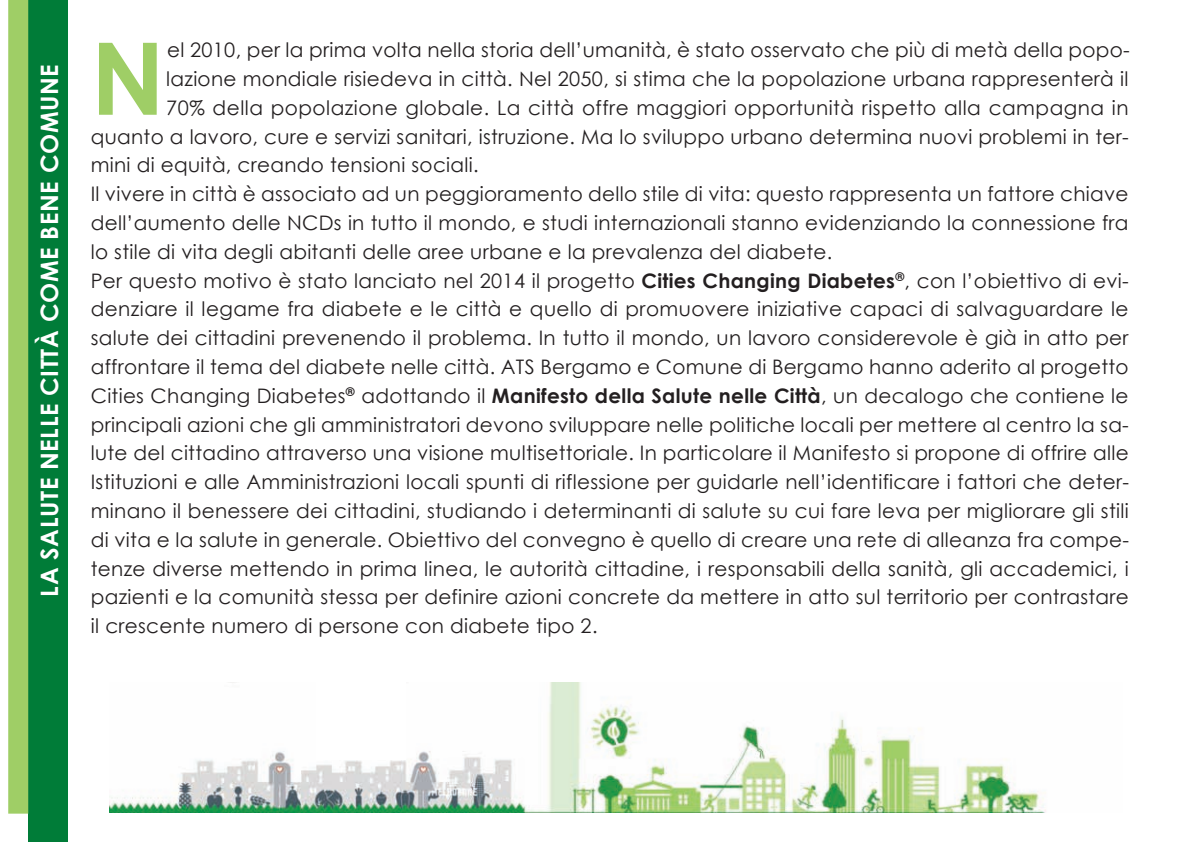
<style>
.page{position:relative;width:1191px;height:842px;background:#fff}
.page>*{position:absolute;margin:0;border:0;box-sizing:border-box;transform-origin:0 0}
.t1{font:700 100.2px "Century Gothic";color:#9fce66}
.t2{font:700 24px "Century Gothic";letter-spacing:.025em;color:#fff}
.t3{font:20px "Century Gothic";letter-spacing:.015em;color:#231f20}
.s1{font-weight:700}
</style>
<div class="page">
<div style="left:28px;top:0;width:40px;height:842px;background:#007c38"></div>
<img style="left:110px;top:682px;width:936px;height:131px">
<div style="left:8px;top:0;width:20px;height:814px;background:#9fce66"></div>
<div style="left:316px;top:664px;width:89px;height:96px;background:#fff"></div>
<p class="t2" style="left:34px;top:596px;width:534px;rotate:-90deg">LA SALUTE NELLE CITTÀ COME BENE COMUNE</p>
<h1 class="t1" style="left:91px;top:14px;width:76px">N</h1>
<p class="t3" style="left:167px;top:37px;width:964px">el 2010, per la prima volta nella storia dell’umanità, è stato osservato che più di metà della popo-</p>
<p class="t3" style="left:166px;top:66px;width:963px">lazione mondiale risiedeva in città. Nel 2050, si stima che la popolazione urbana rappresenterà il</p>
<p class="t3" style="left:166px;top:95px;width:963px">70% della popolazione globale. La città offre maggiori opportunità rispetto alla campagna in</p>
<p class="t3" style="left:91px;top:123px;width:1039px">quanto a lavoro, cure e servizi sanitari, istruzione. Ma lo sviluppo urbano determina nuovi problemi in ter-</p>
<p class="t3" style="left:91px;top:152px;width:389px">mini di equità, creando tensioni sociali.</p>
<p class="t3" style="left:91px;top:181px;width:1039px">Il vivere in città è associato ad un peggioramento dello stile di vita: questo rappresenta un fattore chiave</p>
<p class="t3" style="left:91px;top:210px;width:1039px">dell’aumento delle NCDs in tutto il mondo, e studi internazionali stanno evidenziando la connessione fra</p>
<p class="t3" style="left:91px;top:239px;width:743px">lo stile di vita degli abitanti delle aree urbane e la prevalenza del diabete.</p>
<p class="t3" style="left:91px;top:267px;width:1039px">Per questo motivo è stato lanciato nel 2014 il progetto <span class="s1">Cities Changing Diabetes</span><sup>®</sup>, con l’obiettivo di evi-</p>
<p class="t3" style="left:91px;top:296px;width:1039px">denziare il legame fra diabete e le città e quello di promuovere iniziative capaci di salvaguardare le</p>
<p class="t3" style="left:91px;top:325px;width:1039px">salute dei cittadini prevenendo il problema. In tutto il mondo, un lavoro considerevole è già in atto per</p>
<p class="t3" style="left:91px;top:354px;width:1039px">affrontare il tema del diabete nelle città. ATS Bergamo e Comune di Bergamo hanno aderito al progetto</p>
<p class="t3" style="left:91px;top:383px;width:1039px">Cities Changing Diabetes<sup>®</sup> adottando il <span class="s1">Manifesto della Salute nelle Città</span>, un decalogo che contiene le</p>
<p class="t3" style="left:91px;top:411px;width:1039px">principali azioni che gli amministratori devono sviluppare nelle politiche locali per mettere al centro la sa-</p>
<p class="t3" style="left:91px;top:440px;width:1039px">lute del cittadino attraverso una visione multisettoriale. In particolare il Manifesto si propone di offrire alle</p>
<p class="t3" style="left:91px;top:469px;width:1039px">Istituzioni e alle Amministrazioni locali spunti di riflessione per guidarle nell’identificare i fattori che deter-</p>
<p class="t3" style="left:91px;top:498px;width:1039px">minano il benessere dei cittadini, studiando i determinanti di salute su cui fare leva per migliorare gli stili</p>
<p class="t3" style="left:91px;top:527px;width:1039px">di vita e la salute in generale. Obiettivo del convegno è quello di creare una rete di alleanza fra compe-</p>
<p class="t3" style="left:91px;top:555px;width:1039px">tenze diverse mettendo in prima linea, le autorità cittadine, i responsabili della sanità, gli accademici, i</p>
<p class="t3" style="left:91px;top:584px;width:1039px">pazienti e la comunità stessa per definire azioni concrete da mettere in atto sul territorio per contrastare</p>
<p class="t3" style="left:91px;top:613px;width:508px">il crescente numero di persone con diabete tipo 2.</p>
</div>
